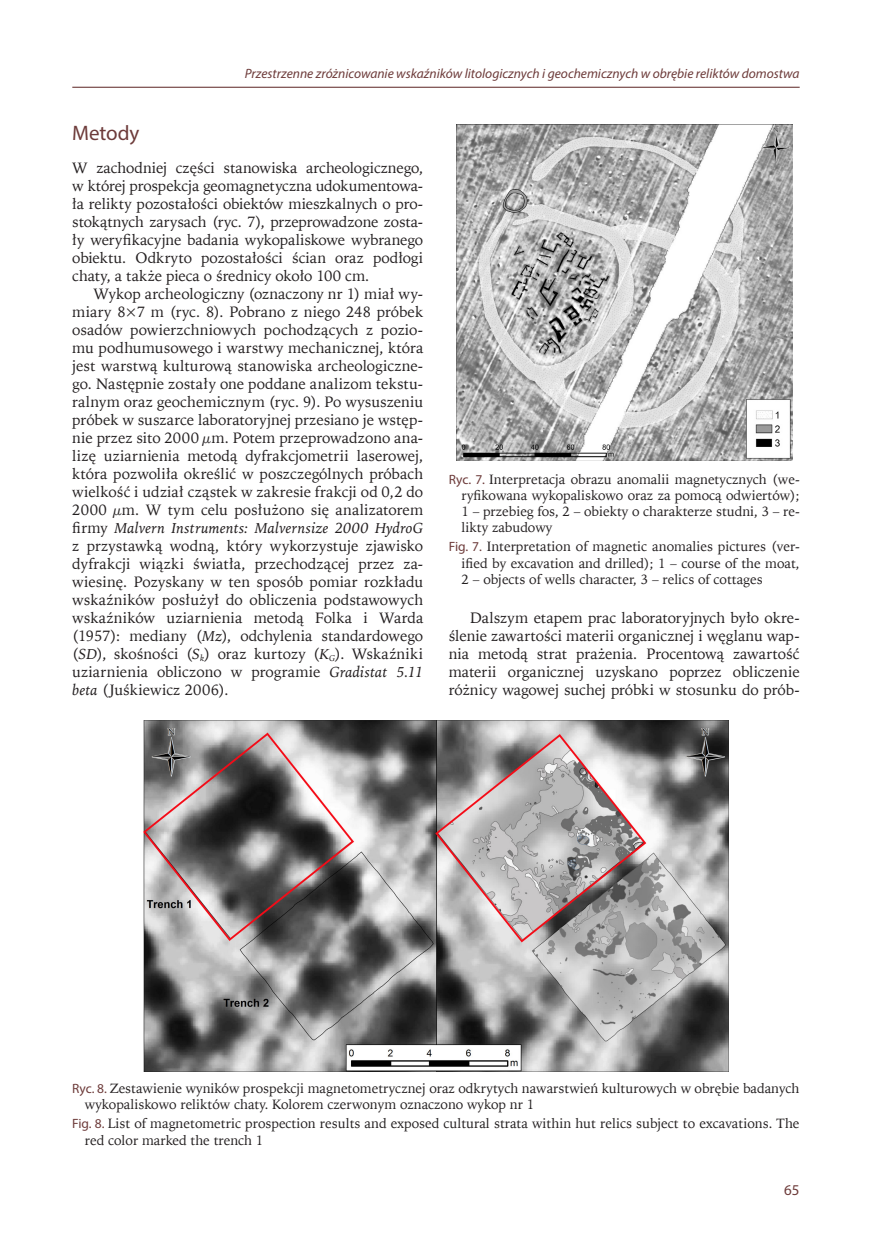
<style>
.page{position:relative;width:872px;height:1245px;background:#fff}
.page>*{position:absolute;margin:0;border:0;box-sizing:border-box;transform-origin:0 0}
.Podtytuł_1{font:21px "Myriad Pro";letter-spacing:-.005em;color:#6d3b3a}
.Pierwszy{font:15px/18px "Iowan Old St EU";color:#231f20;text-align:justify}
.t1{font:15px "Myriad Pro";color:#6d3b3a}
.Tytuł_tabeli_ryciny{font:13.5px/16.2px "Iowan Old St EU";color:#231f20;text-align:justify}
.t2{font:italic 13.5px "Myriad Pro";color:#6d3b3a}
.s1{font-style:italic}
.s2{font-family:"Myriad Pro";color:#6d3b3a}
</style>
<div class="page">
<hr style="left:72px;top:87px;width:727px;height:1px;background:#6d3b3a">
<img style="left:456px;top:124px;width:336px;height:337px">
<img style="left:143px;top:720px;width:586px;height:351px">
<p class="t2" style="left:245px;top:65px;width:556px">Przestrzenne zróżnicowanie wskaźników litologicznych i geochemicznych w obrębie reliktów domostwa</p>
<p class="Podtytuł_1" style="left:72px;top:120px;width:69px">Metody</p>
<p class="Pierwszy" style="left:72px;top:159px;width:352px">W zachodniej części stanowiska archeologicznego, w której prospekcja geomagnetyczna udokumentowa&shy;ła relikty pozostałości obiektów mieszkalnych o pro&shy;stokątnych zarysach (ryc. 7), przeprowadzone zosta&shy;ły weryfikacyjne badania wykopaliskowe wybranego obiektu. Odkryto pozostałości ścian oraz podłogi chaty, a także pieca o średnicy około 100 cm.</p>
<p class="Pierwszy" style="left:72px;top:285px;width:352px;text-indent:21px">Wykop archeologiczny (oznaczony nr 1) miał wy&shy;miary 8×7 m (ryc. 8). Pobrano z niego 248 próbek osadów powierzchniowych pochodzących z pozio&shy;mu podhumusowego i warstwy mechanicznej, która jest warstwą kulturową stanowiska archeologiczne&shy;go. Następnie zostały one poddane analizom tekstu&shy;ralnym oraz geochemicznym (ryc. 9). Po wysuszeniu próbek w suszarce laboratoryjnej przesiano je wstęp&shy;nie przez sito 2000 μm. Potem przeprowadzono ana&shy;lizę uziarnienia metodą dyfrakcjometrii laserowej, która pozwoliła określić w poszczególnych próbach wielkość i udział cząstek w zakresie frakcji od 0,2 do 2000 μm. W tym celu posłużono się analizatorem firmy <span class="s1">Malvern Instruments: Malvernsize 2000 HydroG </span>z przystawką wodną, który wykorzystuje zjawisko dyfrakcji wiązki światła, przechodzącej przez za&shy;wiesinę. Pozyskany w ten sposób pomiar rozkładu wskaźników posłużył do obliczenia podstawowych wskaźników uziarnienia metodą Folka i Warda (1957): mediany (<span class="s1">Mz</span>), odchylenia standardowego (<span class="s1">SD</span>), skośności (<span class="s1">S</span><sub>k</sub>) oraz kurtozy (<span class="s1">K</span><sub>G</sub>). Wskaźniki uziarnienia obliczono w programie <span class="s1">Gradistat 5.11 beta</span> (Juśkiewicz 2006).</p>
<p class="Tytuł_tabeli_ryciny" style="left:461px;top:471px;width:340px;text-indent:-13px"><span class="s2">Ryc. 7.</span> Interpretacja obrazu anomalii magnetycznych (we&shy;ryfikowana wykopaliskowo oraz za pomocą odwiertów); 1 – przebieg fos, 2 – obiekty o charakterze studni, 3 – re&shy;likty zabudowy</p>
<p class="Tytuł_tabeli_ryciny" style="left:461px;top:539px;width:340px;text-indent:-13px"><span class="s2">Fig. 7.</span> Interpretation of magnetic anomalies pictures (ver&shy;ified by excavation and drilled); 1 – course of the moat, 2 – objects of wells character, 3 – relics of cottages</p>
<p class="Pierwszy" style="left:449px;top:609px;width:352px;text-indent:21px">Dalszym etapem prac laboratoryjnych było okre&shy;ślenie zawartości materii organicznej i węglanu wap&shy;nia metodą strat prażenia. Procentową zawartość materii organicznej uzyskano poprzez obliczenie różnicy wagowej suchej próbki w stosunku do prób-</p>
<p class="Tytuł_tabeli_ryciny" style="left:85px;top:1080px;width:716px;text-indent:-13px"><span class="s2">Ryc. 8.</span> Zestawienie wyników prospekcji magnetometrycznej oraz odkrytych nawarstwień kulturowych w obrębie badanych wykopaliskowo reliktów chaty. Kolorem czerwonym oznaczono wykop nr 1</p>
<p class="Tytuł_tabeli_ryciny" style="left:85px;top:1116px;width:716px;text-indent:-13px"><span class="s2">Fig. 8.</span> List of magnetometric prospection results and exposed cultural strata within hut relics subject to excavations. The red color marked the trench 1</p>
<p class="t1" style="left:784px;top:1181px;width:17px">65</p>
</div>
